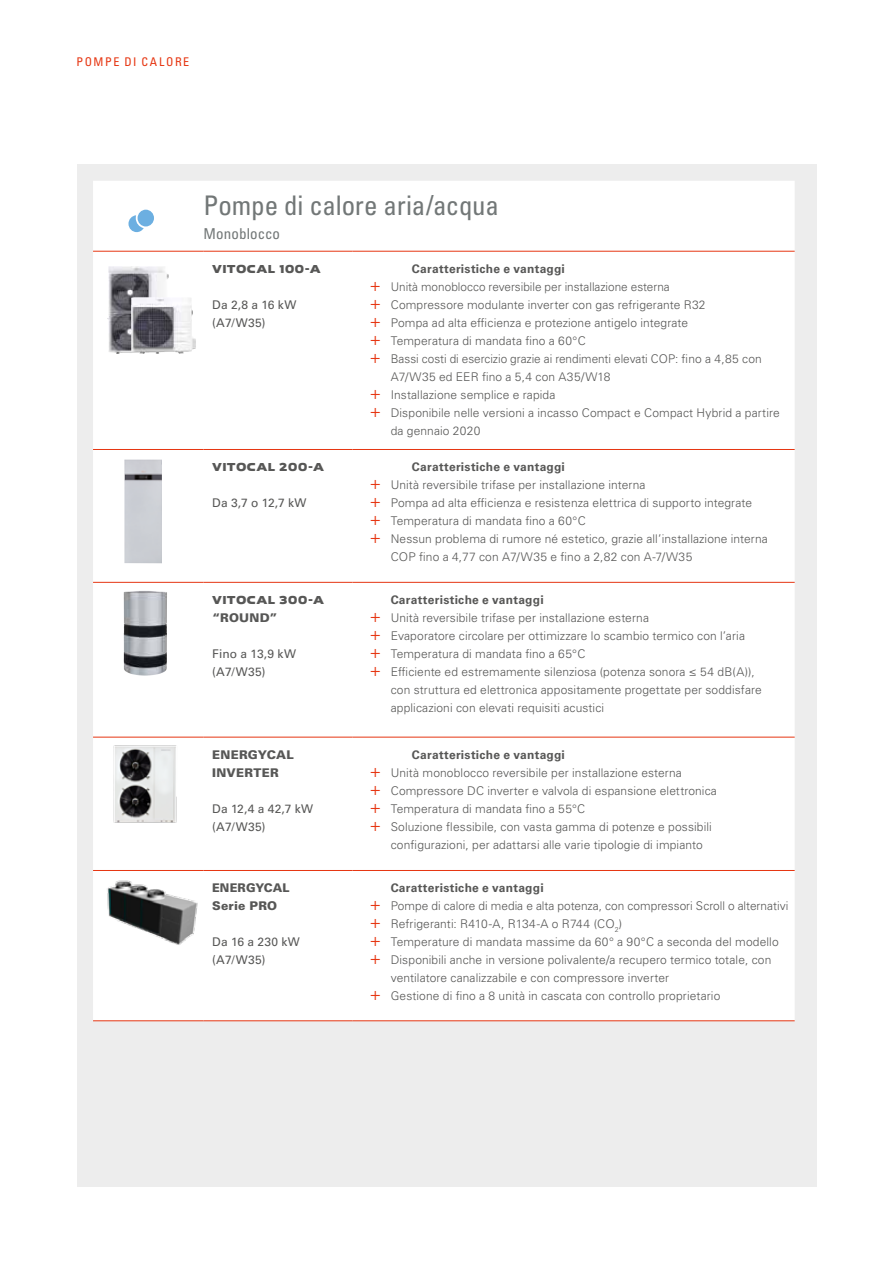
<style>
.page{position:relative;width:893px;height:1263px;background:#fff}
.page>*{position:absolute;margin:0;border:0;box-sizing:border-box;transform-origin:0 0}
.t1{font:condensed 27px "Univers LTCYR 57";letter-spacing:-.01em;color:#727777}
.t2{font:condensed 15px "Univers LTCYR 57";letter-spacing:.005em;color:#727777}
.t3{font:300 12px "Univers LTCYR 45";letter-spacing:.01em;color:#575756}
.t4{font:700 12px "Univers LTCYR 65";letter-spacing:.02em;color:#575756}
.t5{font:12px/18px "Univers LT Std";letter-spacing:.02em;color:#575756}
.t6{font:12px "VIESSMANN Normal";letter-spacing:.01em;color:#575756}
.t7{font:900 12px/18px "Univers LTCYR 75";letter-spacing:.015em;color:#575756}
.t8{font:900 12px/18px "Univers LTCYR 75";letter-spacing:.015em;color:#575756;scale:.96 1}
.t9{font:condensed 12px "Univers LTCYR 57";letter-spacing:.135em;color:#e63612}
.s1{font-size:18px;color:#e63612}
</style>
<div class="page">
<div style="left:77px;top:164px;width:739px;height:1022px;background:#ededed"></div>
<div style="left:93px;top:181px;width:702px;height:839px;background:#fff"></div>
<hr style="left:93px;top:251px;width:111px;height:1px;background:#e63612">
<hr style="left:204px;top:251px;width:148px;height:1px;background:#e63612">
<hr style="left:352px;top:251px;width:443px;height:1px;background:#e63612">
<hr style="left:93px;top:449px;width:111px;height:1px;background:#e63612">
<hr style="left:204px;top:449px;width:148px;height:1px;background:#e63612">
<hr style="left:352px;top:449px;width:443px;height:1px;background:#e63612">
<hr style="left:93px;top:582px;width:111px;height:1px;background:#e63612">
<hr style="left:204px;top:582px;width:148px;height:1px;background:#e63612">
<hr style="left:352px;top:582px;width:443px;height:1px;background:#e63612">
<hr style="left:93px;top:737px;width:111px;height:1px;background:#e63612">
<hr style="left:204px;top:737px;width:148px;height:1px;background:#e63612">
<hr style="left:352px;top:737px;width:443px;height:1px;background:#e63612">
<hr style="left:93px;top:870px;width:111px;height:1px;background:#e63612">
<hr style="left:204px;top:870px;width:148px;height:1px;background:#e63612">
<hr style="left:352px;top:870px;width:443px;height:1px;background:#e63612">
<hr style="left:93px;top:1020px;width:111px;height:1px;background:#e63612">
<hr style="left:204px;top:1020px;width:148px;height:1px;background:#e63612">
<hr style="left:352px;top:1020px;width:443px;height:1px;background:#e63612">
<img style="left:101px;top:873px;width:99px;height:75px">
<img style="left:107px;top:740px;width:78px;height:84px">
<img style="left:124px;top:459px;width:38px;height:104px">
<img style="left:124px;top:591px;width:43px;height:85px">
<img style="left:107px;top:266px;width:65px;height:88px">
<img style="left:131px;top:297px;width:65px;height:57px">
<svg style="left:128px;top:210px;width:26px;height:22px"></svg>
<p class="t9" style="left:77px;top:54px;width:114px">POMPE DI CALORE</p>
<h1 class="t1" style="left:204px;top:188px;width:297px">Pompe di calore aria/acqua</h1>
<p class="t2" style="left:204px;top:224px;width:78px">Monoblocco</p>
<p class="t6" style="left:212px;top:260px;width:110px">VITOCAL 100-A</p>
<p class="t5" style="left:212px;top:295px;width:86px">Da 2,8 a 16 kW (A7/W35)</p>
<p class="t4" style="left:412px;top:260px;width:154px">Caratteristiche e vantaggi</p>
<p class="t3" style="left:369px;top:278px;width:302px"><span class="s1">+</span> Unità monoblocco reversibile per installazione esterna</p>
<p class="t3" style="left:369px;top:296px;width:338px"><span class="s1">+</span> Compressore modulante inverter con gas refrigerante R32</p>
<p class="t3" style="left:369px;top:314px;width:320px"><span class="s1">+</span> Pompa ad alta efficienza e protezione antigelo integrate</p>
<p class="t3" style="left:369px;top:332px;width:218px"><span class="s1">+</span> Temperatura di mandata fino a 60°C</p>
<p class="t3" style="left:369px;top:350px;width:394px"><span class="s1">+</span> Bassi costi di esercizio grazie ai rendimenti elevati COP: fino a 4,85 con</p>
<p class="t3" style="left:391px;top:368px;width:221px">A7/W35 ed EER fino a 5,4 con A35/W18</p>
<p class="t3" style="left:369px;top:386px;width:188px"><span class="s1">+</span> Installazione semplice e rapida</p>
<p class="t3" style="left:369px;top:404px;width:412px"><span class="s1">+</span> Disponibile nelle versioni a incasso Compact e Compact Hybrid a partire</p>
<p class="t3" style="left:391px;top:422px;width:91px">da gennaio 2020</p>
<p class="t6" style="left:212px;top:459px;width:113px">VITOCAL 200-A</p>
<p class="t5" style="left:212px;top:494px;width:96px">Da 3,7 o 12,7 kW</p>
<p class="t6" style="left:212px;top:592px;width:114px">VITOCAL 300-A</p>
<p class="t7" style="left:212px;top:608px;width:67px">“ROUND”</p>
<p class="t5" style="left:212px;top:644px;width:85px">Fino a 13,9 kW (A7/W35)</p>
<p class="t7" style="left:212px;top:745px;width:83px">ENERGYCAL<br>INVERTER</p>
<p class="t5" style="left:212px;top:799px;width:103px">Da 12,4 a 42,7 kW (A7/W35)</p>
<p class="t8" style="left:212px;top:878px;width:82px">ENERGYCAL<br>Serie PRO</p>
<p class="t5" style="left:212px;top:933px;width:89px">Da 16 a 230 kW (A7/W35)</p>
<p class="t4" style="left:412px;top:458px;width:154px">Caratteristiche e vantaggi</p>
<p class="t3" style="left:369px;top:477px;width:278px"><span class="s1">+</span> Unità reversibile trifase per installazione interna</p>
<p class="t3" style="left:369px;top:495px;width:384px"><span class="s1">+</span> Pompa ad alta efficienza e resistenza elettrica di supporto integrate</p>
<p class="t3" style="left:369px;top:513px;width:218px"><span class="s1">+</span> Temperatura di mandata fino a 60°C</p>
<p class="t3" style="left:369px;top:531px;width:400px"><span class="s1">+</span> Nessun problema di rumore né estetico, grazie all’installazione interna</p>
<p class="t3" style="left:391px;top:549px;width:303px">COP fino a 4,77 con A7/W35 e fino a 2,82 con A-7/W35</p>
<p class="t4" style="left:391px;top:591px;width:154px">Caratteristiche e vantaggi</p>
<p class="t3" style="left:369px;top:610px;width:281px"><span class="s1">+</span> Unità reversibile trifase per installazione esterna</p>
<p class="t3" style="left:369px;top:628px;width:377px"><span class="s1">+</span> Evaporatore circolare per ottimizzare lo scambio termico con l’aria</p>
<p class="t3" style="left:369px;top:646px;width:217px"><span class="s1">+</span> Temperatura di mandata fino a 65°C</p>
<p class="t3" style="left:369px;top:664px;width:387px"><span class="s1">+</span> Efficiente ed estremamente silenziosa (potenza sonora ≤ 54 dB(A)),</p>
<p class="t3" style="left:391px;top:682px;width:372px">con struttura ed elettronica appositamente progettate per soddisfare</p>
<p class="t3" style="left:391px;top:700px;width:215px">applicazioni con elevati requisiti acustici</p>
<p class="t4" style="left:412px;top:746px;width:154px">Caratteristiche e vantaggi</p>
<p class="t3" style="left:369px;top:764px;width:314px"><span class="s1">+</span> Unità monoblocco reversibile per installazione esterna</p>
<p class="t3" style="left:369px;top:782px;width:349px"><span class="s1">+</span> Compressore DC inverter e valvola di espansione elettronica</p>
<p class="t3" style="left:369px;top:800px;width:217px"><span class="s1">+</span> Temperatura di mandata fino a 55°C</p>
<p class="t3" style="left:369px;top:818px;width:344px"><span class="s1">+</span> Soluzione flessibile, con vasta gamma di potenze e possibili</p>
<p class="t3" style="left:391px;top:836px;width:314px">configurazioni, per adattarsi alle varie tipologie di impianto</p>
<p class="t4" style="left:391px;top:879px;width:154px">Caratteristiche e vantaggi</p>
<p class="t3" style="left:369px;top:898px;width:420px"><span class="s1">+</span> Pompe di calore di media e alta potenza, con compressori Scroll o alternativi</p>
<p class="t3" style="left:369px;top:916px;width:254px"><span class="s1">+</span> Refrigeranti: R410-A, R134-A o R744 (CO<sub>2</sub>)</p>
<p class="t3" style="left:369px;top:934px;width:411px"><span class="s1">+</span> Temperature di mandata massime da 60° a 90°C a seconda del modello</p>
<p class="t3" style="left:369px;top:952px;width:403px"><span class="s1">+</span> Disponibili anche in versione polivalente/a recupero termico totale, con</p>
<p class="t3" style="left:391px;top:970px;width:280px">ventilatore canalizzabile e con compressore inverter</p>
<p class="t3" style="left:369px;top:988px;width:352px"><span class="s1">+</span> Gestione di fino a 8 unità in cascata con controllo proprietario</p>
</div>
